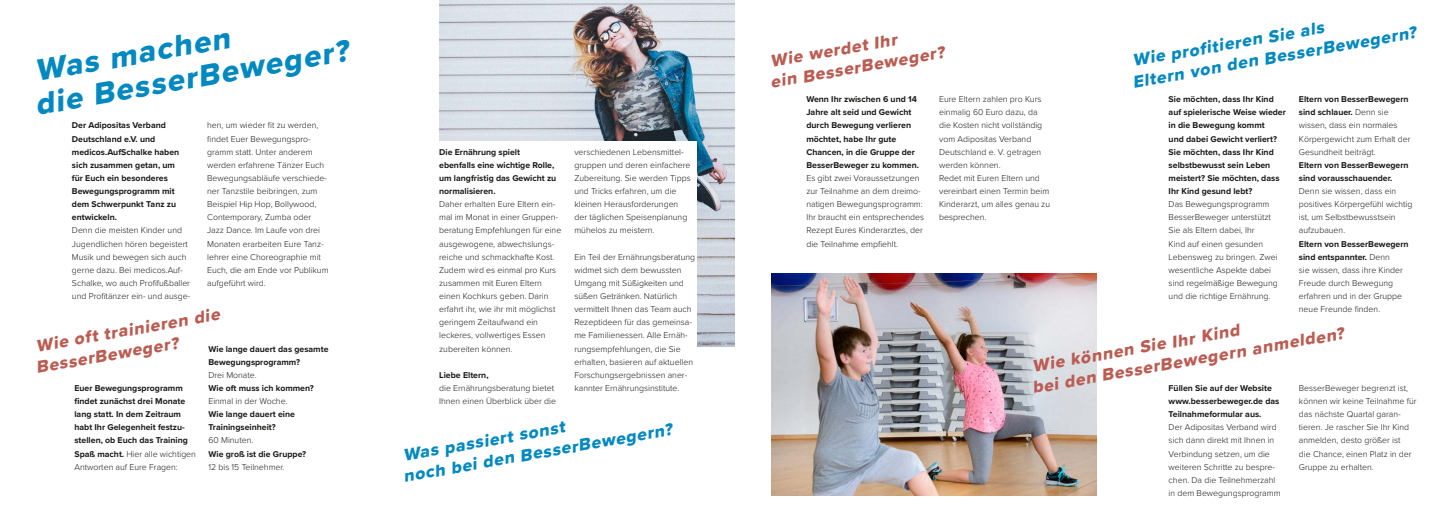
<style>
.page{position:relative;width:1454px;height:521px;background:#fff}
.page>*{position:absolute;margin:0;border:0;box-sizing:border-box;transform-origin:0 0}
.t1{font:italic 31.5px/33.2px "Proxima Nova Extrabld";color:#0088c1}
.t2{font:italic 17.5px/21px "Proxima Nova Extrabld";color:#bb5c52}
.t3{font:italic 17.5px/21px "Proxima Nova Extrabld";color:#0088c1}
.t4{font:300 8.75px/13.1px "Proxima Nova";color:#1a1a18}
.t5{font:700 8.75px/13.1px "Proxima Nova";color:#1a1a18}
.s1{font-weight:300}
.s2{font-weight:700}
</style>
<div class="page">
<img style="left:771px;top:273px;width:325px;height:223px">
<img style="left:439px;top:0;width:295px;height:346px">
<div style="left:404px;top:141px;width:293px;height:270px;background:#fff"></div>
<h1 class="t1" style="left:27px;top:55px;width:319px;rotate:-10deg">Was machen<br>die BesserBeweger?</h1>
<p class="t5" style="left:72px;top:119px;width:109px">Der Adipositas Verband<br>Deutschland e.V. und medicos.AufSchalke haben sich zusammen getan, um für Euch ein besonderes<br>Bewegungsprogramm mit dem Schwerpunkt Tanz zu entwickeln.</p>
<p class="t4" style="left:72px;top:223px;width:120px">Denn die meisten Kinder und<br>Jugendlichen hören begeistert<br>Musik und bewegen sich auch gerne dazu. Bei medicos.Auf-<br>Schalke, wo auch Profifußballer und Profitänzer ein- und ausge-</p>
<p class="t4" style="left:207px;top:118px;width:123px">hen, um wieder fit zu werden, findet Euer Bewegungspro&shy;gramm statt. Unter anderem werden erfahrene Tänzer Euch<br>Bewegungsabläufe verschiede&shy;ner Tanzstile beibringen, zum<br>Beispiel Hip Hop, Bollywood,<br>Contemporary, Zumba oder<br>Jazz Dance. Im Laufe von drei<br>Monaten erarbeiten Eure Tanz&shy;lehrer eine Choreographie mit<br>Euch, die am Ende vor Publikum aufgeführt wird.</p>
<h2 class="t2" style="left:31px;top:336px;width:191px;rotate:-10deg">Wie oft trainieren die<br>BesserBeweger?</h2>
<p class="t5" style="left:74px;top:381px;width:123px">Euer Bewegungsprogramm findet zunächst drei Monate lang statt. In dem Zeitraum habt Ihr Gelegenheit festzu&shy;stellen, ob Euch das Training<br>Spaß macht. <span class="s1">Hier alle wichtigen<br>Antworten auf Eure Fragen:</span></p>
<p class="t5" style="left:208px;top:342px;width:122px">Wie lange dauert das gesamte<br>Bewegungsprogramm?</p>
<p class="t4" style="left:208px;top:368px;width:50px">Drei Monate.</p>
<p class="t5" style="left:208px;top:381px;width:107px">Wie oft muss ich kommen?</p>
<p class="t4" style="left:208px;top:394px;width:81px">Einmal in der Woche.</p>
<p class="t5" style="left:208px;top:407px;width:88px">Wie lange dauert eine<br>Trainingseinheit?</p>
<p class="t4" style="left:208px;top:433px;width:46px">60 Minuten.</p>
<p class="t5" style="left:208px;top:447px;width:99px">Wie groß ist die Gruppe?</p>
<p class="t4" style="left:208px;top:460px;width:78px">12 bis 15 Teilnehmer.</p>
<p class="t5" style="left:439px;top:145px;width:119px">Die Ernährung spielt ebenfalls eine wichtige Rolle, um langfristig das Gewicht zu normalisieren.</p>
<p class="t4" style="left:439px;top:197px;width:124px">Daher erhalten Eure Eltern ein&shy;mal im Monat in einer Gruppen&shy;beratung Empfehlungen für eine ausgewogene, abwechslungs&shy;reiche und schmackhafte Kost.<br>Zudem wird es einmal pro Kurs zusammen mit Euren Eltern einen Kochkurs geben. Darin erfahrt ihr, wie ihr mit möglichst geringem Zeitaufwand ein leckeres, vollwertiges Essen zubereiten können.</p>
<p class="t5" style="left:439px;top:368px;width:51px">Liebe Eltern,</p>
<p class="t4" style="left:439px;top:381px;width:118px">die Ernährungsberatung bietet<br>Ihnen einen Überblick über die</p>
<p class="t4" style="left:574px;top:145px;width:118px">verschiedenen Lebensmittel&shy;gruppen und deren einfachere<br>Zubereitung. Sie werden Tipps und Tricks erfahren, um die kleinen Herausforderungen der täglichen Speisenplanung mühelos zu meistern.</p>
<p class="t4" style="left:574px;top:250px;width:122px">Ein Teil der Ernährungsberatung widmet sich dem bewussten<br>Umgang mit Süßigkeiten und süßen Getränken. Natürlich vermittelt Ihnen das Team auch<br>Rezeptideen für das gemeinsa&shy;me Familienessen. Alle Ernäh&shy;rungsempfehlungen, die Sie erhalten, basieren auf aktuellen<br>Forschungsergebnissen aner&shy;kannter Ernährungsinstitute.</p>
<h2 class="t3" style="left:398px;top:445px;width:274px;rotate:-10deg">Was passiert sonst<br>noch bei den BesserBewegern?</h2>
<h2 class="t2" style="left:765px;top:51px;width:178px;rotate:-10deg">Wie werdet Ihr<br>ein BesserBeweger?</h2>
<p class="t5" style="left:806px;top:92px;width:114px">Wenn Ihr zwischen 6 und 14<br>Jahre alt seid und Gewicht durch Bewegung verlieren möchtet, habe Ihr gute<br>Chancen, in die Gruppe der<br>BesserBeweger zu kommen.</p>
<p class="t4" style="left:806px;top:171px;width:119px">Es gibt zwei Voraussetzungen zur Teilnahme an dem dreimo&shy;natigen Bewegungsprogramm:<br>Ihr braucht ein entsprechendes<br>Rezept Eures Kinderarztes, der die Teilnahme empfiehlt.</p>
<p class="t4" style="left:939px;top:92px;width:112px">Eure Eltern zahlen pro Kurs einmalig 60 Euro dazu, da die Kosten nicht vollständig vom Adipositas Verband<br>Deutschland e. V. getragen werden können.<br>Redet mit Euren Eltern und vereinbart einen Termin beim<br>Kinderarzt, um alles genau zu besprechen.</p>
<h2 class="t3" style="left:1127px;top:51px;width:289px;rotate:-10deg">Wie profitieren Sie als<br>Eltern von den BesserBewegern?</h2>
<p class="t5" style="left:1168px;top:92px;width:119px">Sie möchten, dass Ihr Kind auf spielerische Weise wieder in die Bewegung kommt<br>und dabei Gewicht verliert?<br>Sie möchten, dass Ihr Kind selbstbewusst sein Leben meistert? Sie möchten, dass<br>Ihr Kind gesund lebt?</p>
<p class="t4" style="left:1168px;top:197px;width:111px">Das Bewegungsprogramm<br>BesserBeweger unterstützt<br>Sie als Eltern dabei, Ihr<br>Kind auf einen gesunden<br>Lebensweg zu bringen. Zwei wesentliche Aspekte dabei sind regelmäßige Bewegung und die richtige Ernährung.</p>
<p class="t4" style="left:1298px;top:92px;width:113px"><span class="s2">Eltern von BesserBewegern sind schlauer.</span> Denn sie wissen, dass ein normales<br>Körpergewicht zum Erhalt der<br>Gesundheit beiträgt.</p>
<p class="t5" style="left:1298px;top:158px;width:111px">Eltern von BesserBewegern sind vorausschauender.</p>
<p class="t4" style="left:1298px;top:184px;width:115px">Denn sie wissen, dass ein positives Körpergefühl wichtig ist, um Selbstbewusstsein aufzubauen.</p>
<p class="t4" style="left:1298px;top:237px;width:111px"><span class="s2">Eltern von BesserBewegern sind entspannter.</span> Denn<br>sie wissen, dass ihre Kinder<br>Freude durch Bewegung erfahren und in der Gruppe neue Freunde finden.</p>
<h2 class="t2" style="left:1027px;top:356px;width:318px;rotate:-10deg">Wie können Sie Ihr Kind<br>bei den BesserBewegern anmelden?</h2>
<p class="t5" style="left:1168px;top:381px;width:112px">Füllen Sie auf der Website www.besserbeweger.de das<br>Teilnahmeformular aus.</p>
<p class="t4" style="left:1168px;top:420px;width:113px">Der Adipositas Verband wird sich dann direkt mit Ihnen in<br>Verbindung setzen, um die weiteren Schritte zu bespre&shy;chen. Da die Teilnehmerzahl in dem Bewegungsprogramm</p>
<p class="t4" style="left:1298px;top:381px;width:119px">BesserBeweger begrenzt ist, können wir keine Teilnahme für das nächste Quartal garan&shy;tieren. Je rascher Sie Ihr Kind anmelden, desto größer ist<br>die Chance, einen Platz in der<br>Gruppe zu erhalten.</p>
</div>
